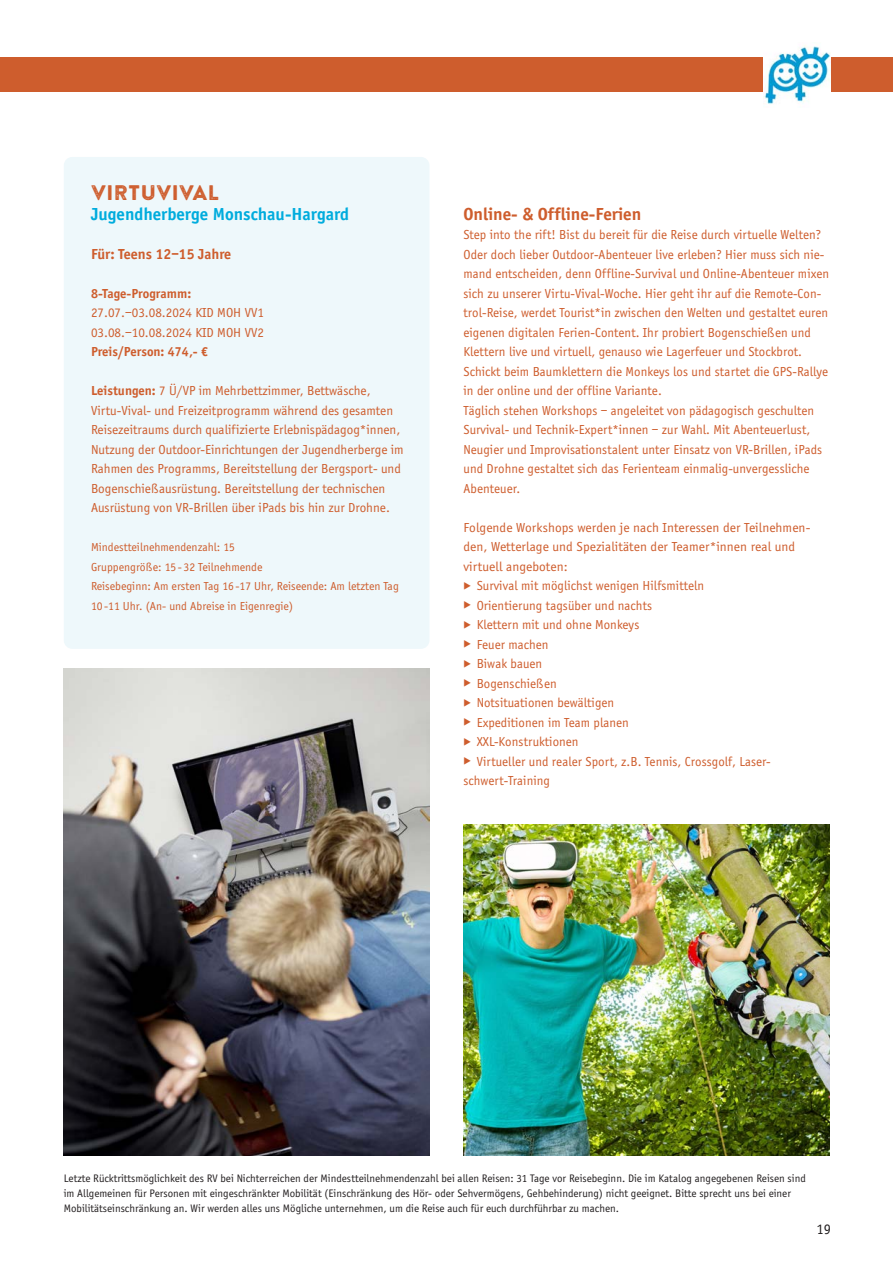
<style>
.page{position:relative;width:893px;height:1263px;background:#fff}
.page>*{position:absolute;margin:0;border:0;box-sizing:border-box;transform-origin:0 0}
.t1{font:21px "Brandon Printed Two";color:#ce5d2d}
.t2{font:700 18px "Officina Sans EF";color:#00acdd}
.t3{font:700 18px "Officina Sans EF";color:#ce5d2d}
.t4{font:700 15px "Officina Sans EF";color:#ce5d2d}
.t5{font:15px "Officina Sans EF";color:#231f20}
.t6{font:13.5px/19.5px "Officina Sans EF";letter-spacing:.005em;color:#ce5d2d}
.t7{font:700 13.5px "Officina Sans EF";color:#ce5d2d}
.t8{font:12px/19.5px "Officina Sans EF";color:#ce5d2d}
.t9{font:11.25px/15px "Officina Sans EF";color:#231f20}
.s1{font-weight:700}
</style>
<div class="page">
<div style="left:0;top:57px;width:893px;height:34px;background:#ce5d2d"></div>
<img style="left:763px;top:45px;width:67px;height:59px">
<div style="left:64px;top:157px;width:365px;height:492px;background:#eef8fb;border-radius:9px"></div>
<img style="left:64px;top:668px;width:365px;height:488px">
<img style="left:463px;top:824px;width:366px;height:332px">
<h1 class="t1" style="left:91px;top:180px;width:130px">VIRTUVIVAL</h1>
<h2 class="t2" style="left:91px;top:203px;width:260px">Jugendherberge Monschau-Hargard</h2>
<p class="t4" style="left:91px;top:245px;width:142px">Für: Teens 12–15 Jahre</p>
<p class="t7" style="left:91px;top:285px;width:102px">8-Tage-Programm:</p>
<p class="t6" style="left:91px;top:303px;width:174px">27.07.–03.08.2024 KID MOH VV1<br>03.08.–10.08.2024 KID MOH VV2</p>
<p class="t7" style="left:91px;top:344px;width:119px">Preis/Person: 474,- €</p>
<p class="t6" style="left:91px;top:381px;width:314px"><span class="s1">Leistungen:</span> 7 Ü/VP im Mehrbettzimmer, Bettwäsche, Virtu-Vival- und Freizeitprogramm während des gesamten Reisezeitraums durch qualifizierte Erlebnispädagog*innen, Nutzung der Outdoor-Einrichtungen der Jugendherberge im Rahmen des Programms, Bereitstellung der Bergsport- und Bogenschießausrüstung. Bereitstellung der technischen Ausrüstung von VR-Brillen über iPads bis hin zur Drohne.</p>
<p class="t8" style="left:91px;top:538px;width:309px">Mindestteilnehmendenzahl: 15<br>Gruppengröße: 15 - 32 Teilnehmende<br>Reisebeginn: Am ersten Tag 16 -17 Uhr, Reiseende: Am letzten Tag 10 -11 Uhr. (An- und Abreise in Eigenregie)</p>
<h2 class="t3" style="left:463px;top:203px;width:179px">Online- &amp; Offline-Ferien</h2>
<p class="t6" style="left:463px;top:225px;width:367px">Step into the rift! Bist du bereit für die Reise durch virtuelle Welten?<br>Oder doch lieber Outdoor-Abenteuer live erleben? Hier muss sich nie&shy;mand entscheiden, denn Offline-Survival und Online-Abenteuer mixen sich zu unserer Virtu-Vival-Woche. Hier geht ihr auf die Remote-Con&shy;trol-Reise, werdet Tourist*in zwischen den Welten und gestaltet euren eigenen digitalen Ferien-Content. Ihr probiert Bogenschießen und Klettern live und virtuell, genauso wie Lagerfeuer und Stockbrot.<br>Schickt beim Baumklettern die Monkeys los und startet die GPS-Rallye in der online und der offline Variante.<br>Täglich stehen Workshops – angeleitet von pädagogisch geschulten Survival- und Technik-Expert*innen – zur Wahl. Mit Abenteuerlust, Neugier und Improvisationstalent unter Einsatz von VR-Brillen, iPads und Drohne gestaltet sich das Ferienteam einmalig-unvergessliche Abenteuer.</p>
<p class="t6" style="left:463px;top:518px;width:348px">Folgende Workshops werden je nach Interessen der Teilnehmen&shy;den, Wetterlage und Spezialitäten der Teamer*innen real und virtuell angeboten:</p>
<p class="t6" style="left:463px;top:576px;width:242px">◆ Survival mit möglichst wenigen Hilfsmitteln</p>
<p class="t6" style="left:463px;top:596px;width:190px">◆ Orientierung tagsüber und nachts</p>
<p class="t6" style="left:463px;top:615px;width:177px">◆ Klettern mit und ohne Monkeys</p>
<p class="t6" style="left:463px;top:635px;width:87px">◆ Feuer machen</p>
<p class="t6" style="left:463px;top:654px;width:80px">◆ Biwak bauen</p>
<p class="t6" style="left:463px;top:674px;width:95px">◆ Bogenschießen</p>
<p class="t6" style="left:463px;top:693px;width:152px">◆ Notsituationen bewältigen</p>
<p class="t6" style="left:463px;top:713px;width:167px">◆ Expeditionen im Team planen</p>
<p class="t6" style="left:463px;top:732px;width:117px">◆ XXL-Konstruktionen</p>
<p class="t6" style="left:463px;top:752px;width:309px">◆ Virtueller und realer Sport, z.B. Tennis, Crossgolf, Laser&shy;schwert-Training</p>
<p class="t9" style="left:64px;top:1170px;width:744px">Letzte Rücktrittsmöglichkeit des RV bei Nichterreichen der Mindestteilnehmendenzahl bei allen Reisen: 31 Tage vor Reisebeginn. Die im Katalog angegebenen Reisen sind im Allgemeinen für Personen mit eingeschränkter Mobilität (Einschränkung des Hör- oder Sehvermögens, Gehbehinderung) nicht geeignet. Bitte sprecht uns bei einer<br>Mobilitätseinschränkung an. Wir werden alles uns Mögliche unternehmen, um die Reise auch für euch durchführbar zu machen.</p>
<p class="t5" style="left:816px;top:1220px;width:16px">19</p>
</div>
